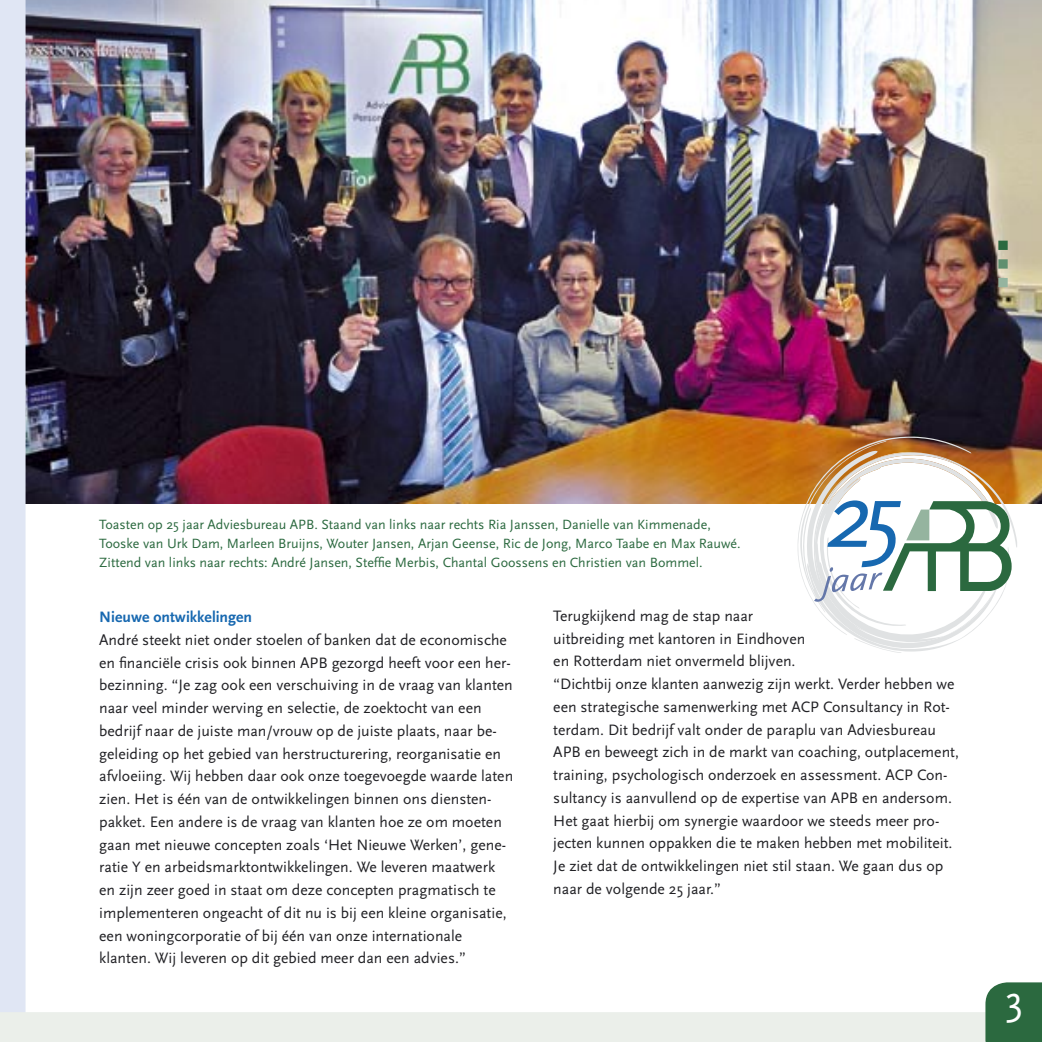
<style>
.page{position:relative;width:1042px;height:1042px;background:#fff}
.page>*{position:absolute;margin:0;border:0;box-sizing:border-box;transform-origin:0 0}
.Kop_36{font:42px "Scala Sans";color:#fff}
.t1{font:15.75px/22.8px "Scala Sans";color:#212125}
.t2{font:700 15.75px "Scala Sans";color:#1768b0}
.t3{font:14px/19.2px "Scala Sans";color:#2b693f}
</style>
<div class="page">
<img style="left:0;top:0;width:1042px;height:1042px">
<p class="t3" style="left:99px;top:515px;width:613px">Toasten op 25 jaar Adviesbureau APB. Staand van links naar rechts Ria Janssen, Danielle van Kimmenade,</p>
<p class="t3" style="left:99px;top:534px;width:643px">Tooske van Urk Dam, Marleen Bruijns, Wouter Jansen, Arjan Geense, Ric de Jong, Marco Taabe en Max Rauwé.<br>Zittend van links naar rechts: André Jansen, Steffie Merbis, Chantal Goossens en Christien van Bommel.</p>
<p class="t2" style="left:99px;top:608px;width:154px">Nieuwe ontwikkelingen</p>
<p class="t1" style="left:99px;top:628px;width:415px">André steekt niet onder stoelen of banken dat de economische en financiële crisis ook binnen APB gezorgd heeft voor een her&shy;bezinning. “Je zag ook een verschuiving in de vraag van klanten naar veel minder werving en selectie, de zoektocht van een bedrijf naar de juiste man/vrouw op de juiste plaats, naar be&shy;geleiding op het gebied van herstructurering, reorganisatie en afvloeiing. Wij hebben daar ook onze toegevoegde waarde laten zien. Het is één van de ontwikkelingen binnen ons diensten&shy;pakket. Een andere is de vraag van klanten hoe ze om moeten gaan met nieuwe concepten zoals ‘Het Nieuwe Werken’, gene&shy;ratie Y en arbeidsmarktontwikkelingen. We leveren maatwerk</p>
<p class="t1" style="left:99px;top:879px;width:398px">en zijn zeer goed in staat om deze concepten pragmatisch te</p>
<p class="t1" style="left:99px;top:901px;width:409px">implementeren ongeacht of dit nu is bij een kleine organisatie,</p>
<p class="t1" style="left:99px;top:924px;width:368px">een woningcorporatie of bij één van onze internationale klanten. Wij leveren op dit gebied meer dan een advies.”</p>
<p class="t1" style="left:553px;top:604px;width:201px">Terugkijkend mag de stap naar</p>
<p class="t1" style="left:553px;top:627px;width:254px">uitbreiding met kantoren in Eindhoven</p>
<p class="t1" style="left:553px;top:650px;width:244px">en Rotterdam niet onvermeld blijven.</p>
<p class="t1" style="left:553px;top:673px;width:403px">“Dichtbij onze klanten aanwezig zijn werkt. Verder hebben we een strategische samenwerking met ACP Consultancy in Rot&shy;terdam. Dit bedrijf valt onder de paraplu van Adviesbureau</p>
<p class="t1" style="left:553px;top:741px;width:407px">APB en beweegt zich in de markt van coaching, outplacement, training, psychologisch onderzoek en assessment. ACP Con&shy;sultancy is aanvullend op de expertise van APB en andersom.<br>Het gaat hierbij om synergie waardoor we steeds meer pro&shy;jecten kunnen oppakken die te maken hebben met mobiliteit.<br>Je ziet dat de ontwikkelingen niet stil staan. We gaan dus op naar de volgende 25 jaar.”</p>
<p class="Kop_36" style="left:1005px;top:977px;width:20px">3</p>
</div>
